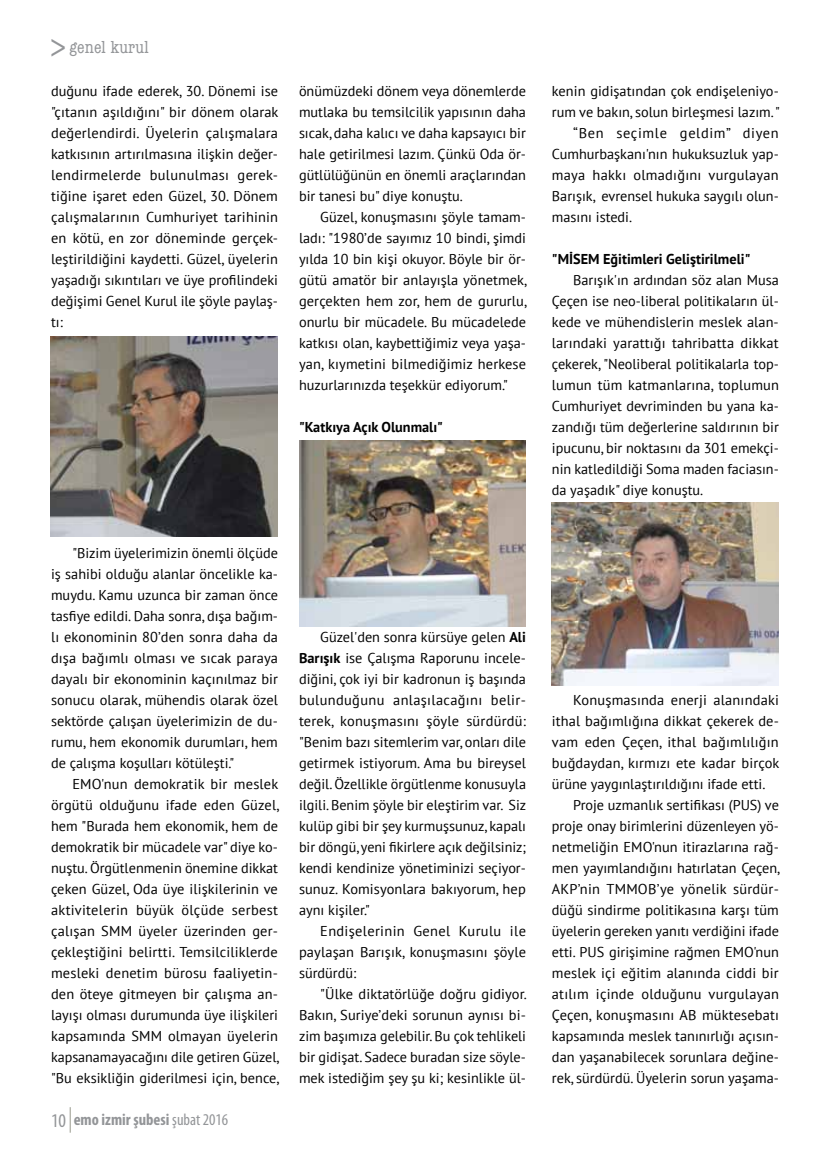
<style>
.page{position:relative;width:830px;height:1170px;background:#fff}
.page>*{position:absolute;margin:0;border:0;box-sizing:border-box;transform-origin:0 0}
.t1{font:33px "Apex New";color:#939598}
.t2{font:condensed 18px "American Typewriter";letter-spacing:.01em;color:#939598}
.t3{font:700 condensed 16.5px "Myriad Pro";color:#939598}
.t4{font:14.25px/21px "PT Sans";color:#000;text-align:justify}
.t5{font:700 14.25px "PT Sans";color:#000}
.t6{font:14.25px "PT Sans";letter-spacing:.045em;color:#000}
.s1{font-weight:400;font-size:19.5px}
.s2{font-weight:400}
.s3{font-weight:700}
</style>
<div class="page">
<svg style="left:70px;top:1107px;width:1px;height:25px"></svg>
<img style="left:50px;top:336px;width:227px;height:200px">
<img style="left:299px;top:440px;width:226px;height:186px">
<img style="left:551px;top:502px;width:227px;height:183px">
<h1 class="t1" style="left:50px;top:26px;width:18px">&gt;</h1>
<p class="t4" style="left:51px;top:80px;width:229px">duğunu ifade ederek, 30. Dönemi ise "çıtanın aşıldığını" bir dönem olarak değerlendirdi. Üyelerin çalışmalara katkısının artırılmasına ilişkin değer&shy;lendirmelerde bulunulması gerek&shy;tiğine işaret eden Güzel, 30. Dönem çalışmalarının Cumhuriyet tarihinin en kötü, en zor döneminde gerçek&shy;leştirildiğini kaydetti. Güzel, üyelerin yaşadığı sıkıntıları ve üye profilindeki değişimi Genel Kurul ile şöyle paylaş&shy;tı:</p>
<p class="t2" style="left:69px;top:33px;width:81px">genel kurul</p>
<p class="t4" style="left:299px;top:80px;width:228px">önümüzdeki dönem veya dönemlerde mutlaka bu temsilcilik yapısının daha sıcak, daha kalıcı ve daha kapsayıcı bir hale getirilmesi lazım. Çünkü Oda ör&shy;gütlülüğünün en önemli araçlarından bir tanesi bu" diye konuştu.</p>
<p class="t4" style="left:299px;top:206px;width:229px;text-indent:21px">Güzel, konuşmasını şöyle tamam&shy;ladı: "1980’de sayımız 10 bindi, şimdi yılda 10 bin kişi okuyor. Böyle bir ör&shy;gütü amatör bir anlayışla yönetmek, gerçekten hem zor, hem de gururlu, onurlu bir mücadele. Bu mücadelede katkısı olan, kaybettiğimiz veya yaşa&shy;yan, kıymetini bilmediğimiz herkese huzurlarınızda teşekkür ediyorum."</p>
<p class="t5" style="left:299px;top:417px;width:145px">"Katkıya Açık Olunmalı"</p>
<p class="t4" style="left:51px;top:542px;width:228px;text-indent:21px">"Bizim üyelerimizin önemli ölçüde iş sahibi olduğu alanlar öncelikle ka&shy;muydu. Kamu uzunca bir zaman önce tasfiye edildi. Daha sonra, dışa bağım&shy;lı ekonominin 80’den sonra daha da dışa bağımlı olması ve sıcak paraya dayalı bir ekonominin kaçınılmaz bir sonucu olarak, mühendis olarak özel sektörde çalışan üyelerimizin de du&shy;rumu, hem ekonomik durumları, hem de çalışma koşulları kötüleşti."</p>
<p class="t4" style="left:51px;top:773px;width:229px;text-indent:21px">EMO'nun demokratik bir meslek örgütü olduğunu ifade eden Güzel, hem "Burada hem ekonomik, hem de demokratik bir mücadele var" diye ko&shy;nuştu. Örgütlenmenin önemine dikkat çeken Güzel, Oda üye ilişkilerinin ve aktivitelerin büyük ölçüde serbest çalışan SMM üyeler üzerinden ger&shy;çekleştiğini belirtti. Temsilciliklerde mesleki denetim bürosu faaliyetin&shy;den öteye gitmeyen bir çalışma an&shy;layışı olması durumunda üye ilişkileri kapsamında SMM olmayan üyelerin kapsanamayacağını dile getiren Güzel, "Bu eksikliğin giderilmesi için, bence,</p>
<p class="t3" style="left:51px;top:1109px;width:179px"><span class="s1">10</span> emo izmir şubesi <span class="s2">şubat 2016</span></p>
<p class="t4" style="left:299px;top:626px;width:228px;text-indent:21px">Güzel'den sonra kürsüye gelen <span class="s3">Ali Barışık</span> ise Çalışma Raporunu incele&shy;diğini, çok iyi bir kadronun iş başında bulunduğunu anlaşılacağını belir&shy;terek, konuşmasını şöyle sürdürdü: "Benim bazı sitemlerim var, onları dile getirmek istiyorum. Ama bu bireysel değil. Özellikle örgütlenme konusuyla ilgili. Benim şöyle bir eleştirim var. Siz kulüp gibi bir şey kurmuşsunuz, kapalı bir döngü, yeni fikirlere açık değilsiniz; kendi kendinize yönetiminizi seçiyor&shy;sunuz. Komisyonlara bakıyorum, hep aynı kişiler."</p>
<p class="t4" style="left:299px;top:920px;width:228px;text-indent:21px">Endişelerinin Genel Kurulu ile paylaşan Barışık, konuşmasını şöyle sürdürdü:</p>
<p class="t4" style="left:299px;top:983px;width:229px;text-indent:21px">"Ülke diktatörlüğe doğru gidiyor.<br>Bakın, Suriye’deki sorunun aynısı bi&shy;zim başımıza gelebilir. Bu çok tehlikeli bir gidişat. Sadece buradan size söyle&shy;mek istediğim şey şu ki; kesinlikle ül-</p>
<p class="t4" style="left:551px;top:80px;width:228px">kenin gidişatından çok endişeleniyo-</p>
<p class="t4" style="left:551px;top:101px;width:229px">rum ve bakın, solun birleşmesi lazım. "</p>
<p class="t6" style="left:573px;top:124px;width:207px">“Ben seçimle geldim” diyen</p>
<p class="t4" style="left:551px;top:143px;width:228px">Cumhurbaşkanı'nın hukuksuzluk yap-</p>
<p class="t4" style="left:551px;top:164px;width:228px">maya hakkı olmadığını vurgulayan</p>
<p class="t4" style="left:551px;top:185px;width:228px">Barışık, evrensel hukuka saygılı olun-</p>
<p class="t4" style="left:551px;top:206px;width:82px">masını istedi.</p>
<p class="t5" style="left:551px;top:249px;width:200px">"MİSEM Eğitimleri Geliştirilmeli"</p>
<p class="t4" style="left:551px;top:269px;width:228px;text-indent:21px">Barışık'ın ardından söz alan Musa Çeçen ise neo-liberal politikaların ül&shy;kede ve mühendislerin meslek alan&shy;larındaki yarattığı tahribatta dikkat çekerek, "Neoliberal politikalarla top&shy;lumun tüm katmanlarına, toplumun Cumhuriyet devriminden bu yana ka&shy;zandığı tüm değerlerine saldırının bir ipucunu, bir noktasını da 301 emekçi&shy;nin katledildiği Soma maden faciasın&shy;da yaşadık" diye konuştu.</p>
<p class="t4" style="left:573px;top:689px;width:207px">Konuşmasında enerji alanındaki</p>
<p class="t4" style="left:551px;top:710px;width:228px">ithal bağımlığına dikkat çekerek de-</p>
<p class="t4" style="left:551px;top:731px;width:228px">vam eden Çeçen, ithal bağımlılığın</p>
<p class="t4" style="left:551px;top:752px;width:229px">buğdaydan, kırmızı ete kadar birçok</p>
<p class="t4" style="left:551px;top:773px;width:215px">ürüne yaygınlaştırıldığını ifade etti.</p>
<p class="t4" style="left:573px;top:794px;width:207px">Proje uzmanlık sertifikası (PUS) ve</p>
<p class="t4" style="left:551px;top:815px;width:228px">proje onay birimlerini düzenleyen yö-</p>
<p class="t4" style="left:551px;top:836px;width:228px">netmeliğin EMO'nun itirazlarına rağ-</p>
<p class="t4" style="left:551px;top:857px;width:229px">men yayımlandığını hatırlatan Çeçen,</p>
<p class="t4" style="left:551px;top:878px;width:228px">AKP’nin TMMOB’ye yönelik sürdür-</p>
<p class="t4" style="left:551px;top:899px;width:228px">düğü sindirme politikasına karşı tüm</p>
<p class="t4" style="left:551px;top:920px;width:228px">üyelerin gereken yanıtı verdiğini ifade</p>
<p class="t4" style="left:551px;top:941px;width:228px">etti. PUS girişimine rağmen EMO'nun</p>
<p class="t4" style="left:551px;top:962px;width:228px">meslek içi eğitim alanında ciddi bir</p>
<p class="t4" style="left:551px;top:983px;width:228px">atılım içinde olduğunu vurgulayan</p>
<p class="t4" style="left:551px;top:1004px;width:228px">Çeçen, konuşmasını AB müktesebatı</p>
<p class="t4" style="left:551px;top:1025px;width:228px">kapsamında meslek tanınırlığı açısın-</p>
<p class="t4" style="left:551px;top:1046px;width:228px">dan yaşanabilecek sorunlara değine-</p>
<p class="t4" style="left:551px;top:1067px;width:228px">rek, sürdürdü. Üyelerin sorun yaşama-</p>
</div>
